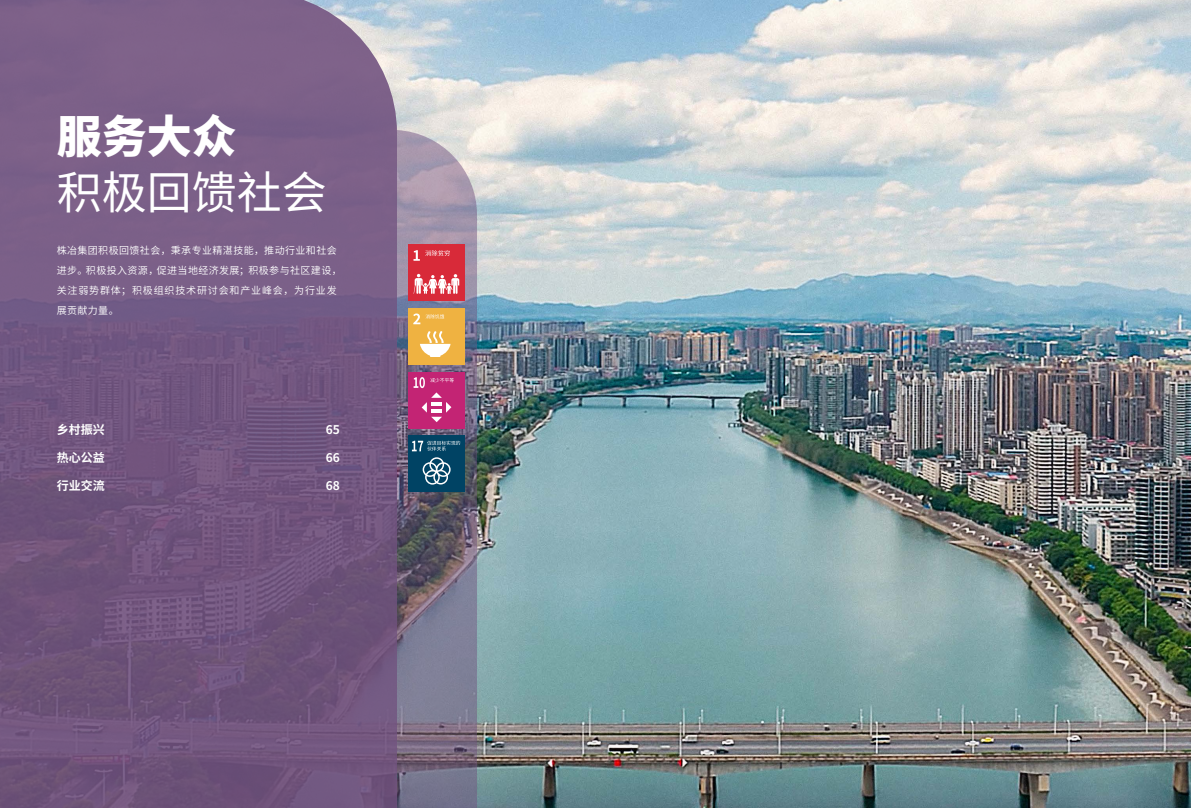
<style>
.page{position:relative;width:1191px;height:808px;background:#fff}
.page>*{position:absolute;margin:0;border:0;box-sizing:border-box;transform-origin:0 0}
.t1{font:45px "Source Han Sans SC";color:#fff}
.t2{font:800 45px "Source Han Sans SC";color:#fff}
.t3{font:700 12px "Source Han Sans SC";color:#fff}
.t4{font:10px/20px "Source Han Sans SC";letter-spacing:.04em;color:#fff}
</style>
<div class="page">
<img style="left:397px;top:0;width:794px;height:808px">
<svg style="left:0;top:0;width:397px;height:808px;background:#745a82"></svg>
<svg style="left:397px;top:130px;width:80px;height:678px;background:#80798d"></svg>
<div style="left:408px;top:245px;width:56px;height:56px;background:#d82a39"></div>
<svg style="left:413px;top:274px;width:46px;height:20px"></svg>
<svg style="left:413px;top:250px;width:37px;height:11px"></svg>
<div style="left:408px;top:308px;width:56px;height:56px;background:#efb241"></div>
<svg style="left:420px;top:331px;width:30px;height:26px"></svg>
<svg style="left:413px;top:313px;width:31px;height:11px"></svg>
<div style="left:408px;top:372px;width:57px;height:56px;background:#c32474"></div>
<svg style="left:413px;top:377px;width:41px;height:45px"></svg>
<div style="left:408px;top:435px;width:57px;height:56px;background:#004364"></div>
<svg style="left:422px;top:457px;width:28px;height:28px"></svg>
<svg style="left:412px;top:441px;width:48px;height:10px"></svg>
<h1 class="t2" style="left:57px;top:111px;width:181px">服务大众</h1>
<h1 class="t1" style="left:57px;top:167px;width:271px">积极回馈社会</h1>
<p class="t4" style="left:57px;top:240px;width:286px">株冶集团积极回馈社会，秉承专业精湛技能，推动行业和社会进步。积极投入资源，促进当地经济发展；积极参与社区建设，关注弱势群体；积极组织技术研讨会和产业峰会，为行业发展贡献力量。</p>
<p class="t3" style="left:57px;top:422px;width:49px">乡村振兴</p>
<p class="t3" style="left:57px;top:451px;width:49px">热心公益</p>
<p class="t3" style="left:57px;top:479px;width:49px">行业交流</p>
<p class="t3" style="left:326px;top:422px;width:16px">65</p>
<p class="t3" style="left:326px;top:451px;width:16px">66</p>
<p class="t3" style="left:326px;top:479px;width:16px">68</p>
</div>
